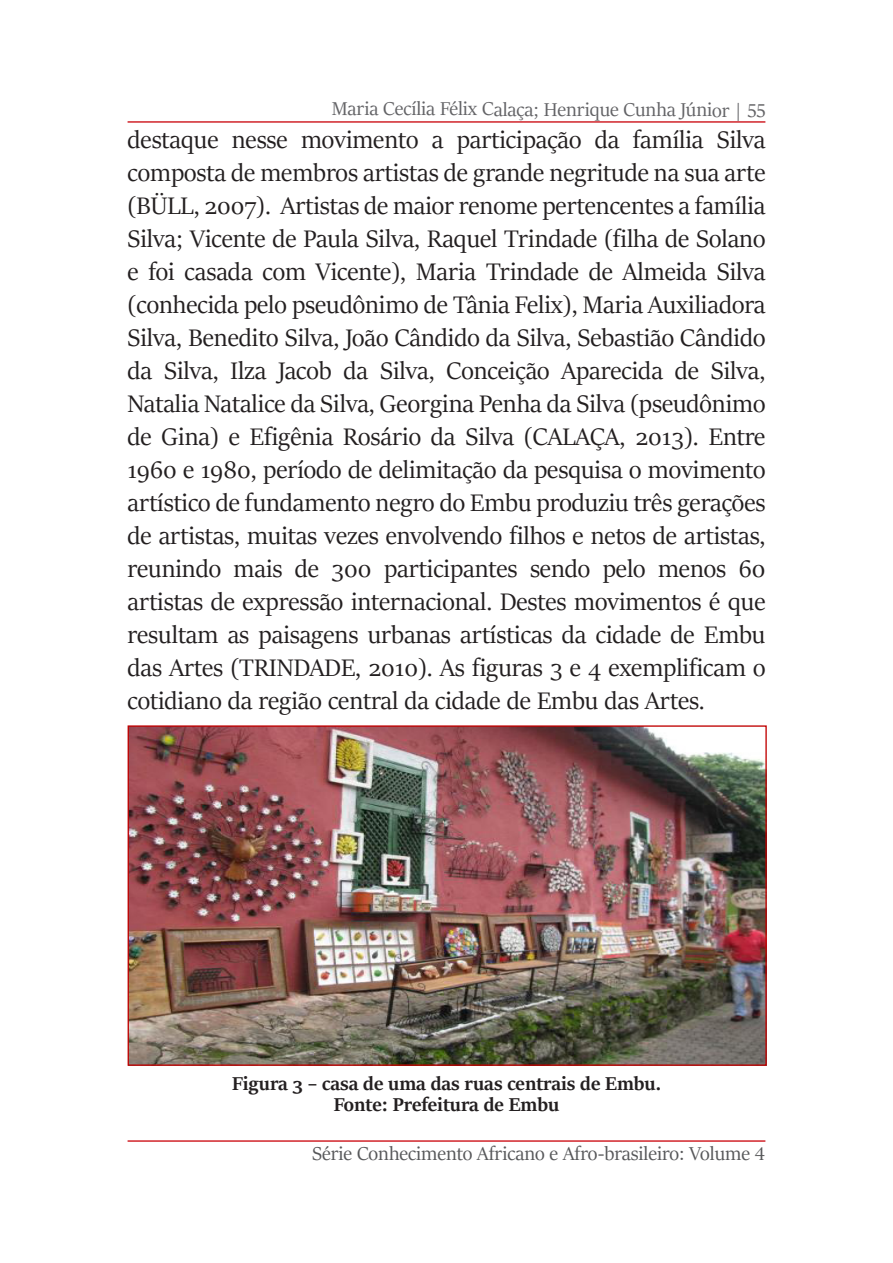
<style>
.page{position:relative;width:893px;height:1263px;background:#fff}
.page>*{position:absolute;margin:0;border:0;box-sizing:border-box;transform-origin:0 0}
.TEXTO_-_ok{font:27px/33px "Sitka Banner";color:#231f20;text-align:justify}
.FONTES_ok{font:700 21px "Sitka Banner";color:#231f20}
.t1{font:21px "Sitka Banner";color:#57585a}
.t2{font:21px "Sitka Banner";letter-spacing:-.005em;color:#636366}
</style>
<div class="page">
<hr style="left:128px;top:121px;width:637px;height:2px;background:#d1232a">
<hr style="left:128px;top:1140px;width:637px;height:2px;background:#d1232a">
<img style="left:130px;top:727px;width:635px;height:337px">
<p class="t2" style="left:332px;top:95px;width:436px">Maria Cecília Félix Calaça; Henrique Cunha Júnior | 55</p>
<p class="TEXTO_-_ok" style="left:128px;top:122px;width:639px">destaque nesse movimento a participação da família Silva composta de membros artistas de grande negritude na sua arte (BÜLL, 2007). Artistas de maior renome pertencentes a família Silva; Vicente de Paula Silva, Raquel Trindade (filha de Solano e foi casada com Vicente), Maria Trindade de Almeida Silva (conhecida pelo pseudônimo de Tânia Felix), Maria Auxiliadora Silva, Benedito Silva, João Cândido da Silva, Sebastião Cândido da Silva, Ilza Jacob da Silva, Conceição Aparecida de Silva, Natalia Natalice da Silva, Georgina Penha da Silva (pseudônimo de Gina) e Efigênia Rosário da Silva (CALAÇA, 2013). Entre 1960 e 1980, período de delimitação da pesquisa o movimento artístico de fundamento negro do Embu produziu três gerações de artistas, muitas vezes envolvendo filhos e netos de artistas, reunindo mais de 300 participantes sendo pelo menos 60 artistas de expressão internacional. Destes movimentos é que resultam as paisagens urbanas artísticas da cidade de Embu das Artes (TRINDADE, 2010). As figuras 3 e 4 exemplificam o cotidiano da região central da cidade de Embu das Artes.</p>
<p class="FONTES_ok" style="left:232px;top:1068px;width:430px">Figura 3 – casa de uma das ruas centrais de Embu.</p>
<p class="FONTES_ok" style="left:334px;top:1089px;width:227px">Fonte: Prefeitura de Embu</p>
<p class="t1" style="left:312px;top:1139px;width:454px">Série Conhecimento Africano e Afro-brasileiro: Volume 4</p>
</div>
